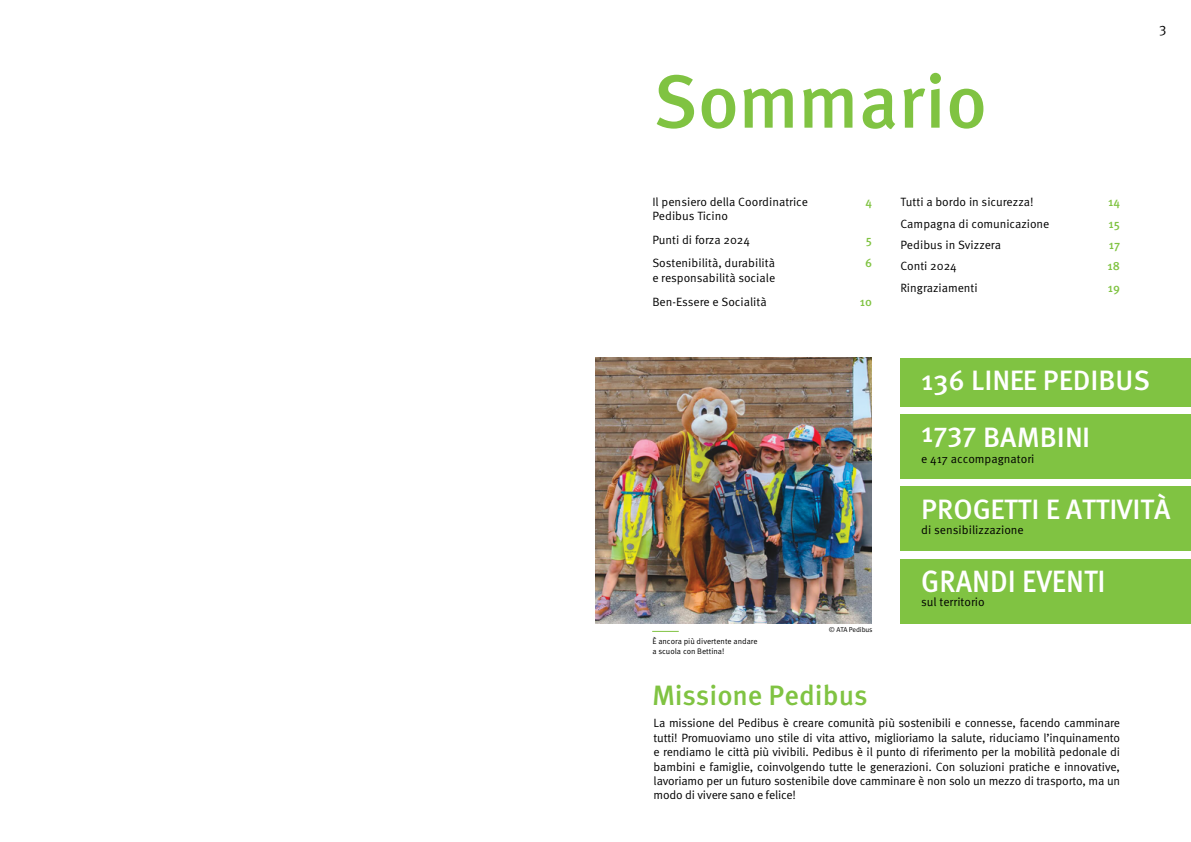
<style>
.page{position:relative;width:1191px;height:842px;background:#fff}
.page>*{position:absolute;margin:0;border:0;box-sizing:border-box;transform-origin:0 0}
.t1{font:500 75.3px "FF Meta Pro";color:#80c342}
.t2{font:500 30.8px "FF Meta Pro";color:#fff;scale:.91 1}
.t3{font:500 28px "FF Meta Pro";color:#fff}
.t4{font:500 28px "FF Meta Pro";color:#80c342}
.t5{font:14px "FF Meta Pro";color:#000}
.t6{font:12px/14.4px "FF Meta Pro";color:#000}
.t7{font:500 12px "FF Meta Pro";color:#80c342}
.t8{font:8px/10px "FF Meta Pro";color:#000}
.t9{font:7px "FF Meta Pro";letter-spacing:-.02em;color:#000}
</style>
<div class="page">
<img style="left:595px;top:358px;width:277px;height:266px">
<div style="left:900px;top:414px;width:291px;height:64px;background:#80c342"></div>
<div style="left:900px;top:358px;width:291px;height:48px;background:#80c342"></div>
<div style="left:900px;top:559px;width:291px;height:65px;background:#80c342"></div>
<div style="left:900px;top:487px;width:291px;height:64px;background:#80c342"></div>
<svg style="left:652px;top:631px;width:26px;height:1px"></svg>
<h1 class="t1" style="left:653px;top:43px;width:336px">Sommario</h1>
<p class="t5" style="left:1159px;top:18px;width:9px">3</p>
<p class="t6" style="left:652px;top:194px;width:157px">Il pensiero della Coordinatrice</p>
<p class="t7" style="left:865px;top:193px;width:8px">4</p>
<p class="t6" style="left:652px;top:204px;width:99px;line-height:23.5px">Pedibus Ticino<br>Punti di forza 2024</p>
<p class="t7" style="left:865px;top:230px;width:8px">5</p>
<p class="t6" style="left:652px;top:255px;width:124px">Sostenibilità, durabilità</p>
<p class="t7" style="left:865px;top:254px;width:9px">6</p>
<p class="t6" style="left:652px;top:266px;width:124px;line-height:23.5px">e responsabilità sociale<br>Ben-Essere e Socialità</p>
<p class="t7" style="left:860px;top:292px;width:14px">10</p>
<p class="t6" style="left:900px;top:194px;width:135px">Tutti a bordo in sicurezza!</p>
<p class="t7" style="left:1108px;top:193px;width:13px">14</p>
<p class="t6" style="left:900px;top:216px;width:151px">Campagna di comunicazione</p>
<p class="t7" style="left:1108px;top:214px;width:13px">15</p>
<p class="t6" style="left:900px;top:237px;width:102px">Pedibus in Svizzera</p>
<p class="t7" style="left:1108px;top:236px;width:13px">17</p>
<p class="t6" style="left:900px;top:258px;width:58px">Conti 2024</p>
<p class="t7" style="left:1107px;top:257px;width:14px">18</p>
<p class="t6" style="left:900px;top:280px;width:79px">Ringraziamenti</p>
<p class="t7" style="left:1108px;top:278px;width:14px">19</p>
<h3 class="t3" style="left:921px;top:359px;width:230px">136 LINEE PEDIBUS</h3>
<h3 class="t3" style="left:921px;top:416px;width:170px">1737 BAMBINI</h3>
<p class="t6" style="left:921px;top:451px;width:115px">e 417 accompagnatori</p>
<h3 class="t3" style="left:921px;top:487px;width:251px">PROGETTI E ATTIVITÀ</h3>
<p class="t6" style="left:921px;top:522px;width:104px">di sensibilizzazione</p>
<p class="t8" style="left:652px;top:635px;width:107px">È ancora più divertente andare a scuola con Bettina!</p>
<p class="t9" style="left:829px;top:625px;width:45px">© ATA Pedibus</p>
<h2 class="t2" style="left:921px;top:557px;width:204px">GRANDI EVENTI</h2>
<p class="t6" style="left:921px;top:594px;width:65px">sul territorio</p>
<h3 class="t4" style="left:652px;top:673px;width:217px">Missione Pedibus</h3>
<p class="t6" style="left:653px;top:715px;width:468px;text-align:justify">La missione del Pedibus è creare comunità più sostenibili e connesse, facendo camminare tutti! Promuoviamo uno stile di vita attivo, miglioriamo la salute, riduciamo l’inquinamento e rendiamo le città più vivibili. Pedibus è il punto di riferimento per la mobilità pedonale di bambini e famiglie, coinvolgendo tutte le generazioni. Con soluzioni pratiche e innovative, lavoriamo per un futuro sostenibile dove camminare è non solo un mezzo di trasporto, ma un modo di vivere sano e felice!</p>
</div>
